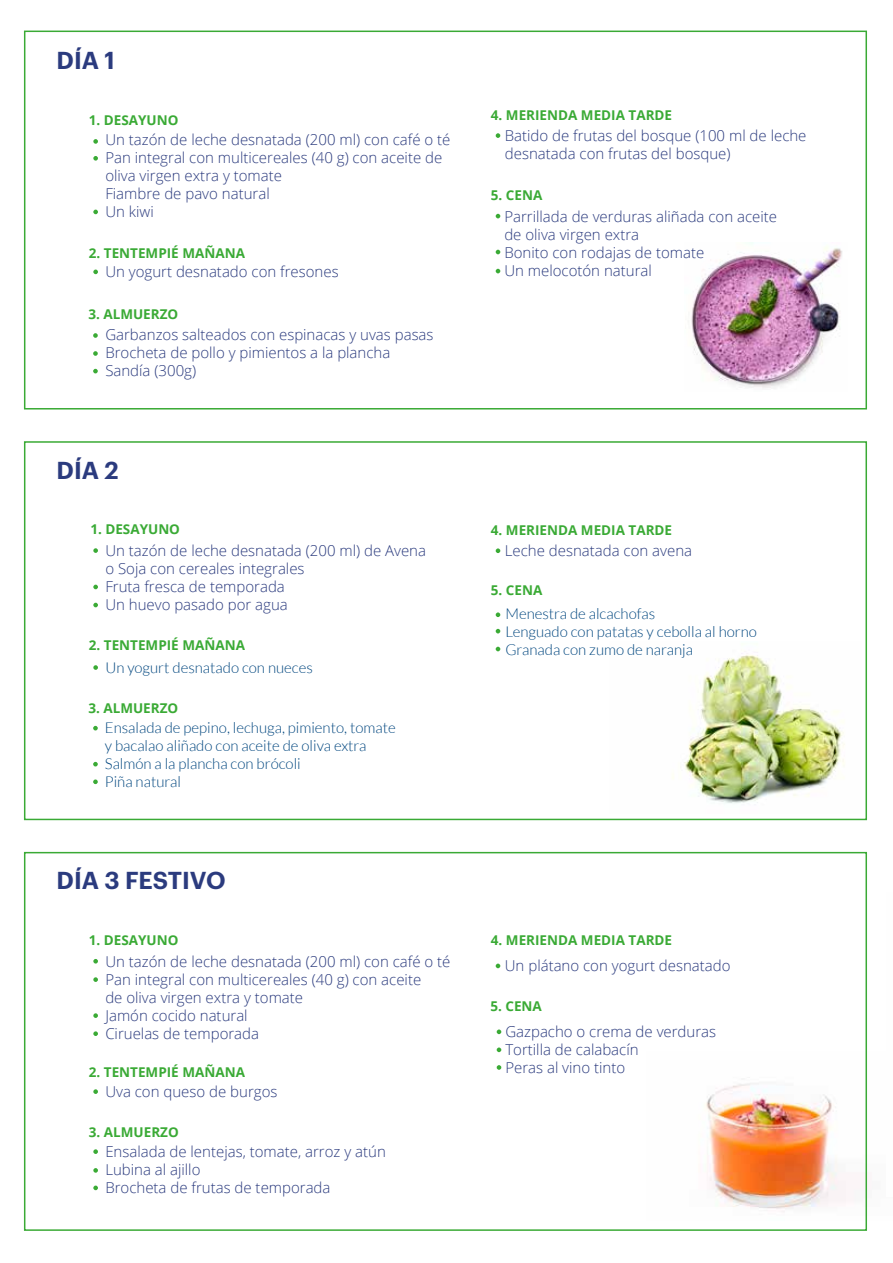
<style>
.page{position:relative;width:893px;height:1263px;background:#fff}
.page>*{position:absolute;margin:0;border:0;box-sizing:border-box;transform-origin:0 0}
.t1{font:600 24px "Graphik";color:#2b3b7e}
.t2{font:300 15px/18px "Open Sans";color:#2b3b7e}
.t3{font:300 15px/18px "Lato";color:#00467f}
.t4{font:700 13.5px "Open Sans";color:#3aaa35}
</style>
<div class="page">
<img style="left:705px;top:1083px;width:163px;height:129px">
<img style="left:672px;top:653px;width:173px;height:151px">
<img style="left:691px;top:243px;width:151px;height:146px">
<div style="left:24px;top:31px;width:843px;height:378px;border:2px solid #3aaa35"></div>
<div style="left:24px;top:441px;width:843px;height:379px;border:2px solid #3aaa35"></div>
<svg style="left:93px;top:548px;width:5px;height:5px"></svg>
<svg style="left:93px;top:585px;width:5px;height:4px"></svg>
<svg style="left:93px;top:603px;width:5px;height:4px"></svg>
<svg style="left:496px;top:548px;width:4px;height:5px"></svg>
<svg style="left:496px;top:612px;width:4px;height:5px"></svg>
<svg style="left:496px;top:629px;width:4px;height:4px"></svg>
<svg style="left:496px;top:647px;width:4px;height:4px"></svg>
<svg style="left:93px;top:726px;width:5px;height:4px"></svg>
<svg style="left:93px;top:762px;width:5px;height:4px"></svg>
<svg style="left:93px;top:779px;width:5px;height:5px"></svg>
<svg style="left:93px;top:665px;width:5px;height:5px"></svg>
<div style="left:24px;top:852px;width:843px;height:379px;border:2px solid #3aaa35"></div>
<svg style="left:93px;top:959px;width:5px;height:4px"></svg>
<svg style="left:93px;top:977px;width:5px;height:5px"></svg>
<svg style="left:93px;top:1013px;width:5px;height:5px"></svg>
<svg style="left:93px;top:1031px;width:5px;height:5px"></svg>
<svg style="left:496px;top:964px;width:4px;height:4px"></svg>
<svg style="left:497px;top:1029px;width:4px;height:5px"></svg>
<svg style="left:497px;top:1047px;width:4px;height:5px"></svg>
<svg style="left:497px;top:1065px;width:4px;height:5px"></svg>
<svg style="left:93px;top:1089px;width:5px;height:5px"></svg>
<svg style="left:93px;top:1149px;width:5px;height:5px"></svg>
<svg style="left:93px;top:1168px;width:5px;height:5px"></svg>
<svg style="left:93px;top:1185px;width:5px;height:5px"></svg>
<svg style="left:93px;top:139px;width:5px;height:5px"></svg>
<svg style="left:93px;top:156px;width:5px;height:5px"></svg>
<svg style="left:93px;top:210px;width:5px;height:4px"></svg>
<svg style="left:496px;top:133px;width:4px;height:5px"></svg>
<svg style="left:496px;top:214px;width:4px;height:4px"></svg>
<svg style="left:496px;top:250px;width:4px;height:4px"></svg>
<svg style="left:496px;top:269px;width:4px;height:4px"></svg>
<svg style="left:93px;top:333px;width:5px;height:5px"></svg>
<svg style="left:93px;top:351px;width:5px;height:5px"></svg>
<svg style="left:93px;top:369px;width:5px;height:4px"></svg>
<svg style="left:93px;top:270px;width:5px;height:4px"></svg>
<h1 class="t1" style="left:57px;top:42px;width:60px">DÍA 1</h1>
<p class="t4" style="left:89px;top:111px;width:91px">1. DESAYUNO</p>
<p class="t2" style="left:105px;top:130px;width:347px">Un tazón de leche desnatada (200 ml) con café o té<br>Pan integral con multicereales (40 g) con aceite de oliva virgen extra y tomate<br>Fiambre de pavo natural<br>Un kiwi</p>
<p class="t4" style="left:89px;top:243px;width:158px">2. TENTEMPIÉ MAÑANA</p>
<p class="t2" style="left:105px;top:262px;width:235px">Un yogurt desnatado con fresones</p>
<p class="t4" style="left:88px;top:304px;width:91px">3. ALMUERZO</p>
<p class="t2" style="left:105px;top:325px;width:330px">Garbanzos salteados con espinacas y uvas pasas<br>Brocheta de pollo y pimientos a la plancha<br>Sandía (300g)</p>
<h1 class="t1" style="left:57px;top:451px;width:64px">DÍA 2</h1>
<p class="t4" style="left:90px;top:520px;width:91px">1. DESAYUNO</p>
<p class="t2" style="left:105px;top:541px;width:322px">Un tazón de leche desnatada (200 ml) de Avena o Soja con cereales integrales<br>Fruta fresca de temporada<br>Un huevo pasado por agua</p>
<p class="t4" style="left:89px;top:636px;width:158px">2. TENTEMPIÉ MAÑANA</p>
<p class="t3" style="left:105px;top:659px;width:209px">Un yogurt desnatado con nueces</p>
<p class="t4" style="left:88px;top:699px;width:91px">3. ALMUERZO</p>
<p class="t3" style="left:105px;top:719px;width:292px">Ensalada de pepino, lechuga, pimiento, tomate y bacalao aliñado con aceite de oliva extra Salmón a la plancha con brócoli<br>Piña natural</p>
<h1 class="t1" style="left:57px;top:862px;width:170px">DÍA 3 FESTIVO</h1>
<p class="t4" style="left:89px;top:930px;width:91px">1. DESAYUNO</p>
<p class="t2" style="left:105px;top:952px;width:347px">Un tazón de leche desnatada (200 ml) con café o té Pan integral con multicereales (40 g) con aceite<br>de oliva virgen extra y tomate<br>Jamón cocido natural<br>Ciruelas de temporada</p>
<p class="t4" style="left:89px;top:1063px;width:158px">2. TENTEMPIÉ MAÑANA</p>
<p class="t2" style="left:105px;top:1082px;width:174px">Uva con queso de burgos</p>
<p class="t4" style="left:89px;top:1123px;width:91px">3. ALMUERZO</p>
<p class="t2" style="left:105px;top:1142px;width:282px">Ensalada de lentejas, tomate, arroz y atún<br>Lubina al ajillo<br>Brocheta de frutas de temporada</p>
<p class="t4" style="left:491px;top:105px;width:183px">4. MERIENDA MEDIA TARDE</p>
<p class="t2" style="left:505px;top:126px;width:303px">Batido de frutas del bosque (100 ml de leche desnatada con frutas del bosque)</p>
<p class="t4" style="left:491px;top:185px;width:53px">5. CENA</p>
<p class="t2" style="left:504px;top:207px;width:274px">Parrillada de verduras aliñada con aceite de oliva virgen extra<br>Bonito con rodajas de tomate<br>Un melocotón natural</p>
<p class="t4" style="left:491px;top:520px;width:183px">4. MERIENDA MEDIA TARDE</p>
<p class="t2" style="left:505px;top:541px;width:189px">Leche desnatada con avena</p>
<p class="t4" style="left:491px;top:581px;width:53px">5. CENA</p>
<p class="t3" style="left:505px;top:604px;width:253px">Menestra de alcachofas<br>Lenguado con patatas y cebolla al horno<br>Granada con zumo de naranja</p>
<p class="t4" style="left:491px;top:931px;width:183px">4. MERIENDA MEDIA TARDE</p>
<p class="t2" style="left:505px;top:956px;width:227px">Un plátano con yogurt desnatado</p>
<p class="t4" style="left:490px;top:996px;width:53px">5. CENA</p>
<p class="t2" style="left:505px;top:1022px;width:212px">Gazpacho o crema de verduras<br>Tortilla de calabacín<br>Peras al vino tinto</p>
</div>
